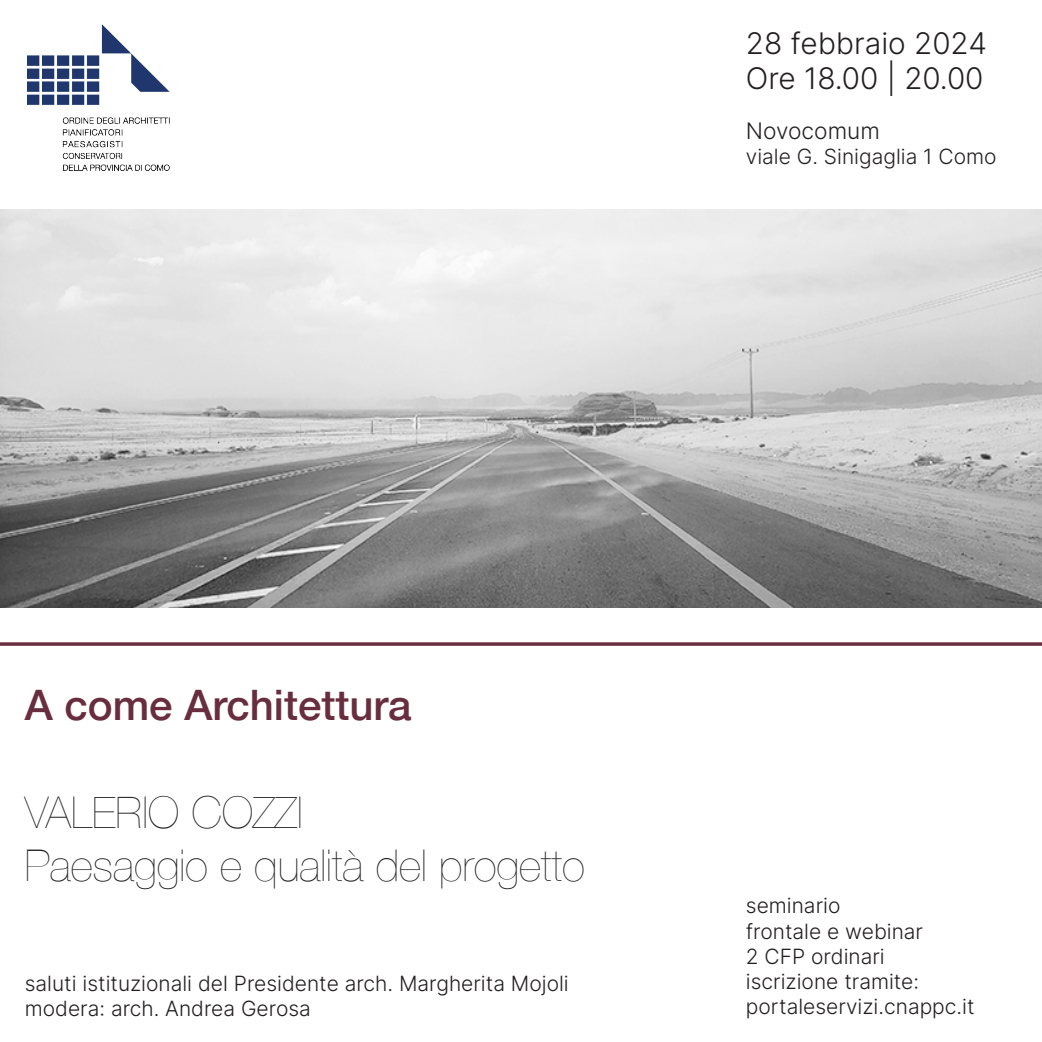
<style>
.page{position:relative;width:1042px;height:1042px;background:#fff}
.page>*{position:absolute;margin:0;border:0;box-sizing:border-box;transform-origin:0 0}
.t1{font:200 43.75px "Helvetica Neue";color:#231f20}
.t2{font:500 42px "Helvetica Neue";color:#682d3e}
.t3{font:300 29.75px "Inter";color:#231f20}
.t4{font:300 22.75px "Inter";color:#231f20}
.t5{font:300 21px/25.2px "Inter";color:#231f20}
</style>
<div class="page">
<img style="left:27px;top:25px;width:142px;height:146px">
<img style="left:0;top:210px;width:1042px;height:398px">
<svg style="left:0;top:642px;width:1042px;height:4px;background:#7a4655"></svg>
<p class="t3" style="left:746px;top:21px;width:242px">28 febbraio 2024</p>
<p class="t3" style="left:746px;top:57px;width:239px">Ore 18.00 | 20.00</p>
<p class="t4" style="left:746px;top:114px;width:135px">Novocomum</p>
<p class="t5" style="left:746px;top:144px;width:252px">viale G. Sinigaglia 1 Como</p>
<p class="t2" style="left:25px;top:671px;width:388px">A come Architettura</p>
<p class="t1" style="left:25px;top:778px;width:279px">VALERIO COZZI</p>
<p class="t1" style="left:25px;top:831px;width:561px">Paesaggio e qualità del progetto</p>
<p class="t5" style="left:25px;top:970px;width:545px">saluti istituzionali del Presidente arch. Margherita Mojoli modera: arch. Andrea Gerosa</p>
<p class="t5" style="left:746px;top:893px;width:96px">seminario</p>
<p class="t5" style="left:746px;top:918px;width:179px">frontale e webinar</p>
<p class="t5" style="left:746px;top:943px;width:140px">2 CFP ordinari</p>
<p class="t5" style="left:746px;top:968px;width:175px">iscrizione tramite:</p>
<p class="t5" style="left:746px;top:993px;width:230px">portaleservizi.cnappc.it</p>
</div>
